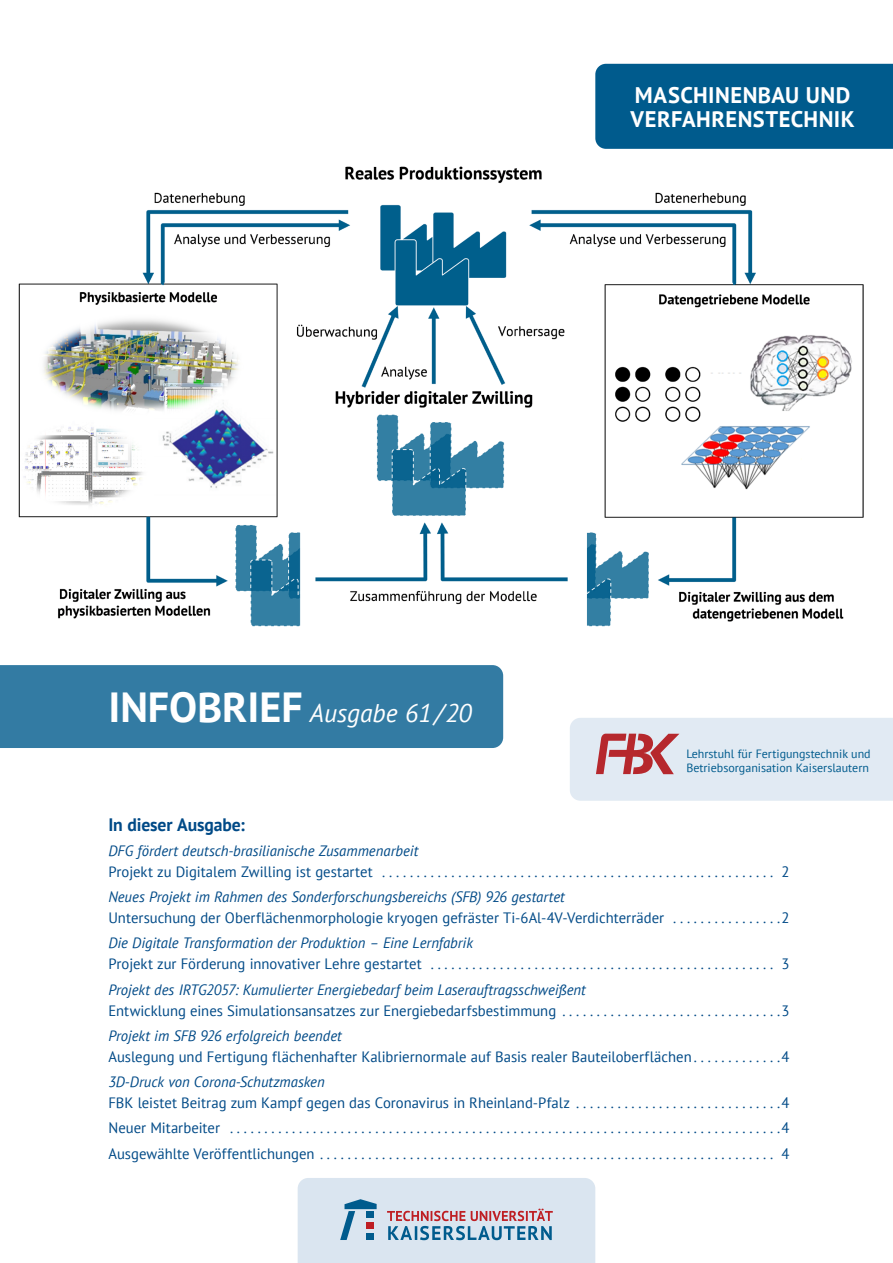
<style>
.page{position:relative;width:893px;height:1263px;background:#fff}
.page>*{position:absolute;margin:0;border:0;box-sizing:border-box;transform-origin:0 0}
.t1{font:italic 25.5px "PT Sans";color:#fff}
.t2{font:700 22.5px/24px "PT Sans";letter-spacing:.02em;color:#fff}
.t3{font:700 18px "PT Sans";letter-spacing:-.005em;color:#004a87}
.t4{font:15px/25.2px "PT Sans";color:#004a87;text-align:justify}
.t5{font:italic 15px "PT Sans";color:#004a87}
.t6{font:12px/14.4px "PT Sans";color:#005b8d}
.s1{font-weight:700;font-style:normal;font-size:42px}
</style>
<div class="page">
<img style="left:18px;top:166px;width:846px;height:461px">
<div style="left:595px;top:64px;width:298px;height:85px;background:#005b8d"></div>
<svg style="left:298px;top:1178px;width:297px;height:85px;background:#ccd7e4"></svg>
<div style="left:366px;top:1211px;width:8px;height:7px;background:#005b8d"></div>
<div style="left:366px;top:1222px;width:8px;height:7px;background:#be1e23"></div>
<div style="left:366px;top:1233px;width:8px;height:7px;background:#005b8d"></div>
<div style="left:0;top:665px;width:503px;height:83px;background:#337ba3"></div>
<svg style="left:570px;top:718px;width:323px;height:83px;background:#dedde6"></svg>
<h2 class="t2" style="left:631px;top:82px;width:226px">MASCHINENBAU UND<br>VERFAHRENSTECHNIK</h2>
<h1 class="t1" style="left:108px;top:697px;width:365px"><span class="s1">INFOBRIEF</span> Ausgabe 61/20</h1>
<p class="t6" style="left:686px;top:746px;width:186px">Lehrstuhl für Fertigungstechnik und<br>Betriebsorganisation Kaiserslautern</p>
<p class="t3" style="left:108px;top:812px;width:138px">In dieser Ausgabe:</p>
<p class="t5" style="left:108px;top:841px;width:311px">DFG fördert deutsch-brasilianische Zusammenarbeit</p>
<p class="t4" style="left:108px;top:859px;width:682px">Projekt zu Digitalem Zwilling ist gestartet . . . . . . . . . . . . . . . . . . . . . . . . . . . . . . . . . . . . . . . . . . . . . . . . . . . . . . . . . 2</p>
<p class="t5" style="left:108px;top:887px;width:458px">Neues Projekt im Rahmen des Sonderforschungsbereichs (SFB) 926 gestartet</p>
<p class="t4" style="left:108px;top:905px;width:683px">Untersuchung der Oberflächenmorphologie kryogen gefräster Ti-6Al-4V-Verdichterräder . . . . . . . . . . . . . . . 2</p>
<p class="t5" style="left:108px;top:933px;width:366px">Die Digitale Transformation der Produktion – Eine Lernfabrik</p>
<p class="t4" style="left:108px;top:951px;width:683px">Projekt zur Förderung innovativer Lehre gestartet . . . . . . . . . . . . . . . . . . . . . . . . . . . . . . . . . . . . . . . . . . . . . . . . . . 3</p>
<p class="t5" style="left:108px;top:980px;width:479px">Projekt des IRTG2057: Kumulierter Energiebedarf beim Laserauftragsschweißent</p>
<p class="t4" style="left:108px;top:997px;width:683px">Entwicklung eines Simulationsansatzes zur Energiebedarfsbestimmung . . . . . . . . . . . . . . . . . . . . . . . . . . . . . . . 3</p>
<p class="t5" style="left:108px;top:1026px;width:235px">Projekt im SFB 926 erfolgreich beendet</p>
<p class="t4" style="left:108px;top:1044px;width:683px">Auslegung und Fertigung flächenhafter Kalibriernormale auf Basis realer Bauteiloberflächen . . . . . . . . . . . . 4</p>
<p class="t5" style="left:108px;top:1072px;width:218px">3D-Druck von Corona-Schutzmasken</p>
<p class="t4" style="left:108px;top:1090px;width:683px">FBK leistet Beitrag zum Kampf gegen das Coronavirus in Rheinland-Pfalz . . . . . . . . . . . . . . . . . . . . . . . . . . . . . 4<br>Neuer Mitarbeiter . . . . . . . . . . . . . . . . . . . . . . . . . . . . . . . . . . . . . . . . . . . . . . . . . . . . . . . . . . . . . . . . . . . . . . . . . . . . . . . 4<br>Ausgewählte Veröffentlichungen . . . . . . . . . . . . . . . . . . . . . . . . . . . . . . . . . . . . . . . . . . . . . . . . . . . . . . . . . . . . . . . . . . 4</p>
</div>
